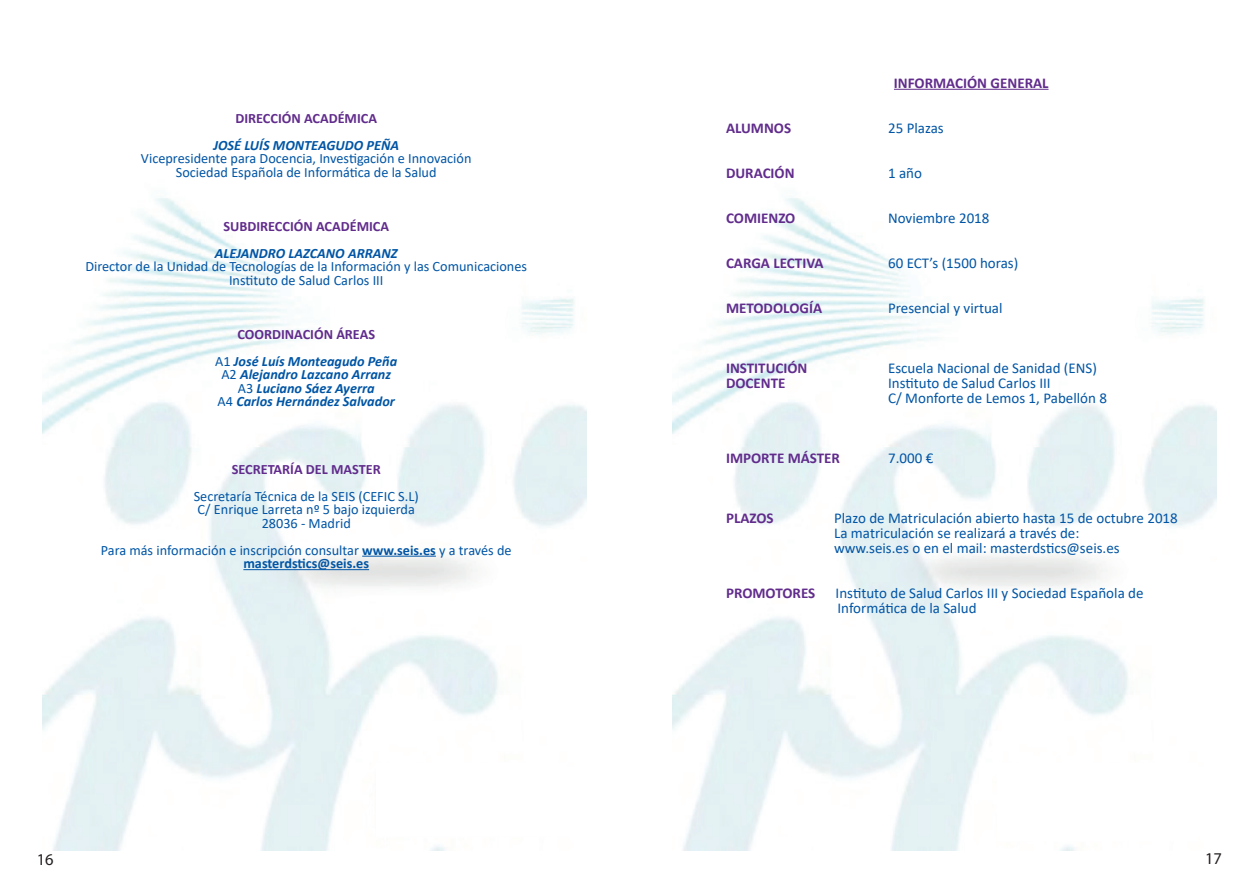
<style>
.page{position:relative;width:1259px;height:893px;background:#fff}
.page>*{position:absolute;margin:0;border:0;box-sizing:border-box;transform-origin:0 0}
.t1{font:16.5px "Myriad Pro";color:#231f20}
.t2{font:15px/15px "Calibri";color:#0155a5}
.t3{font:700 15px "Calibri";color:#612c8c}
.t4{font:14.25px/13.5px "Calibri";color:#0155a5;text-align:center}
.t5{font:italic 700 14.25px/13.5px "Calibri";color:#0155a5;text-align:center}
.t6{font:700 14.25px "Calibri";color:#612c8c}
.s1{font-style:normal;color:#612c8c}
.s2{font-weight:400;font-style:normal}
.s3{font-weight:700}
</style>
<div class="page">
<hr style="left:362px;top:556px;width:74px;height:1px;background:#0155a5">
<hr style="left:243px;top:569px;width:126px;height:1px;background:#0155a5">
<hr style="left:894px;top:89px;width:154px;height:1px;background:#612c8c">
<p class="t6" style="left:235px;top:108px;width:143px">DIRECCIÓN ACADÉMICA</p>
<p class="t5" style="left:213px;top:138px;width:187px">JOSÉ LUÍS MONTEAGUDO PEÑA</p>
<p class="t4" style="left:141px;top:151px;width:332px">Vicepresidente para Docencia, Investigación e Innovación<br>Sociedad Española de Informática de la Salud</p>
<p class="t6" style="left:223px;top:216px;width:167px">SUBDIRECCIÓN ACADÉMICA</p>
<p class="t5" style="left:215px;top:246px;width:184px">ALEJANDRO LAZCANO ARRANZ</p>
<p class="t4" style="left:85px;top:259px;width:443px">Director de la Unidad de Tecnologías de la Información y las Comunicaciones<br>Instituto de Salud Carlos III</p>
<p class="t5" style="left:215px;top:320px;width:184px;line-height:27px"><span class="s1">COORDINACIÓN ÁREAS<br></span><span class="s2">A1</span> José Luís Monteagudo Peña</p>
<p class="t5" style="left:218px;top:367px;width:179px"><span class="s2">A2</span> Alejandro Lazcano Arranz<br><span class="s2">A3</span> Luciano Sáez Ayerra<br><span class="s2">A4</span> Carlos Hernández Salvador</p>
<p class="t6" style="left:232px;top:459px;width:151px">SECRETARÍA DEL MASTER</p>
<p class="t4" style="left:194px;top:489px;width:226px">Secretaría Técnica de la SEIS (CEFIC S.L)<br>C/ Enrique Larreta nº 5 bajo izquierda<br>28036 - Madrid</p>
<p class="t4" style="left:101px;top:543px;width:412px">Para más información e inscripción consultar <span class="s3">www.seis.es</span> y a través de <span class="s3">masterdstics@seis.es</span></p>
<p class="t3" style="left:894px;top:72px;width:156px">INFORMACIÓN GENERAL</p>
<p class="t3" style="left:726px;top:117px;width:67px">ALUMNOS</p>
<p class="t2" style="left:888px;top:120px;width:57px">25 Plazas</p>
<p class="t3" style="left:726px;top:162px;width:70px">DURACIÓN</p>
<p class="t2" style="left:888px;top:165px;width:35px">1 año</p>
<p class="t3" style="left:726px;top:207px;width:71px">COMIENZO</p>
<p class="t2" style="left:888px;top:210px;width:103px">Noviembre 2018</p>
<p class="t3" style="left:726px;top:252px;width:99px">CARGA LECTIVA</p>
<p class="t2" style="left:888px;top:255px;width:132px">60 ECT’s (1500 horas)</p>
<p class="t3" style="left:726px;top:297px;width:98px">METODOLOGÍA</p>
<p class="t2" style="left:888px;top:300px;width:116px">Presencial y virtual</p>
<p class="t3" style="left:726px;top:357px;width:83px">INSTITUCIÓN</p>
<p class="t2" style="left:888px;top:360px;width:210px">Escuela Nacional de Sanidad (ENS)</p>
<p class="t3" style="left:726px;top:372px;width:61px">DOCENTE</p>
<p class="t2" style="left:888px;top:375px;width:220px">Instituto de Salud Carlos III<br>C/ Monforte de Lemos 1, Pabellón 8</p>
<p class="t3" style="left:726px;top:447px;width:115px">IMPORTE MÁSTER</p>
<p class="t2" style="left:888px;top:450px;width:47px">7.000 €</p>
<p class="t3" style="left:726px;top:507px;width:49px">PLAZOS</p>
<p class="t2" style="left:834px;top:510px;width:345px">Plazo de Matriculación abierto hasta 15 de octubre 2018<br>La matriculación se realizará a través de:<br>www.seis.es o en el mail: masterdstics@seis.es</p>
<p class="t3" style="left:726px;top:582px;width:91px">PROMOTORES</p>
<p class="t2" style="left:835px;top:585px;width:309px">Instituto de Salud Carlos III y Sociedad Española de<br>Informática de la Salud</p>
<p class="t1" style="left:37px;top:849px;width:18px">16</p>
<p class="t1" style="left:1205px;top:848px;width:18px">17</p>
</div>
